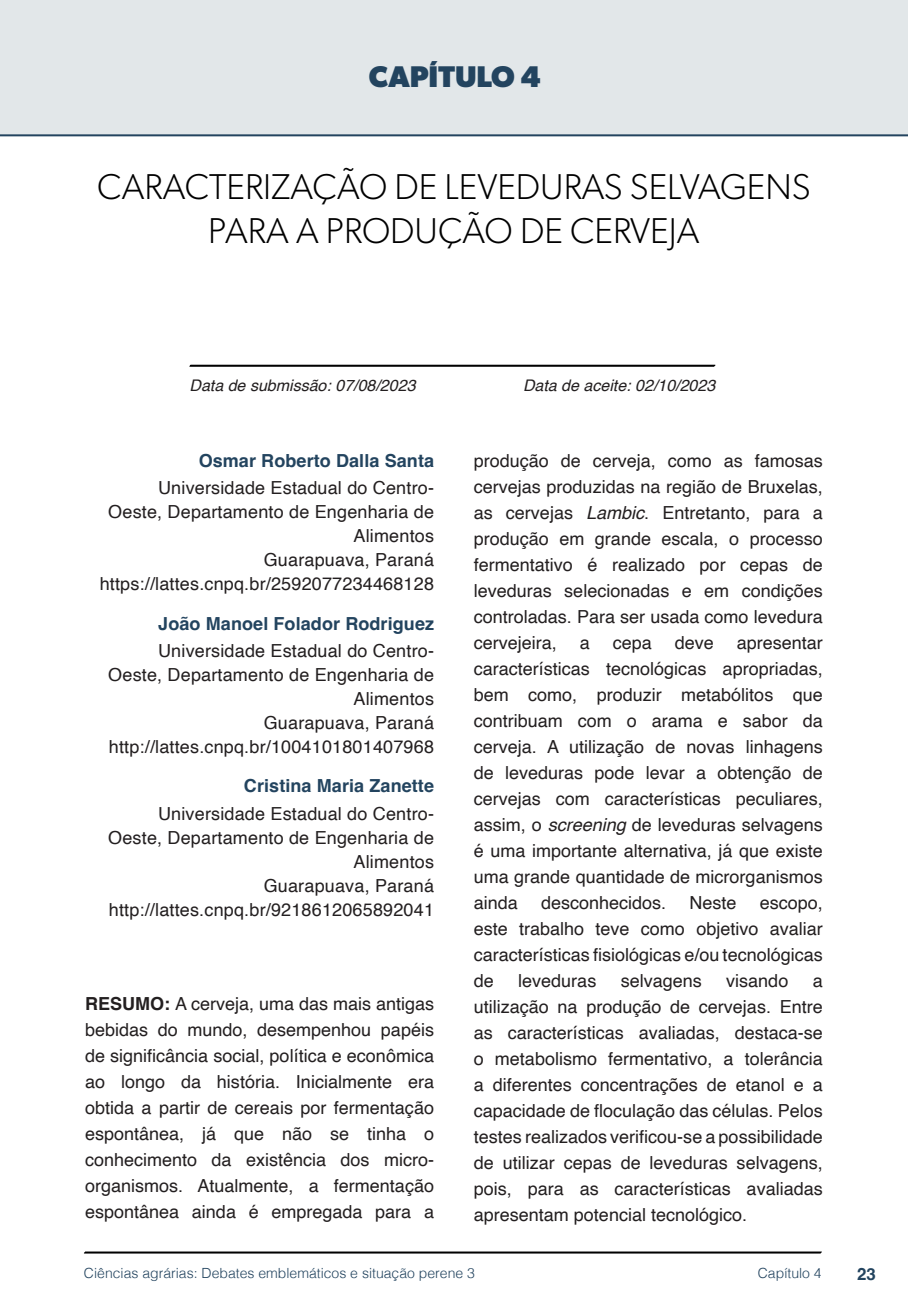
<style>
.page{position:relative;width:908px;height:1304px;background:#fff}
.page>*{position:absolute;margin:0;border:0;box-sizing:border-box;transform-origin:0 0}
.t1{font:300 36px/44px "Gibson";color:#000;text-align:center}
.t2{font:700 30px "Gibson";color:#23445f}
.t3{font:18px/26px "Helvetica";letter-spacing:.01em;color:#231f20;text-align:justify}
.t4{font:700 18px "Helvetica";letter-spacing:.005em;color:#23445f}
.t5{font:700 16.8px "Helvetica";color:#23445f}
.t6{font:italic 16px "Helvetica";color:#231f20}
.t7{font:300 14px "Helvetica";color:#23445f}
.s1{font-weight:700}
.s2{font-style:italic}
</style>
<div class="page">
<svg style="left:84px;top:1251px;width:737px;height:3px;background:#515151"></svg>
<svg style="left:189px;top:364px;width:526px;height:3px;background:#4f4f4f"></svg>
<div style="left:0;top:0;width:907px;height:136px;background:#e2e7e9"></div>
<div style="left:44px;top:72px;width:68px;height:61px;background:#e2e7e9"></div>
<h2 class="t2" style="left:369px;top:58px;width:173px">CAPÍTULO 4</h2>
<h1 class="t1" style="left:97px;top:164px;width:714px">CARACTERIZAÇÃO DE LEVEDURAS SELVAGENS<br>PARA A PRODUÇÃO DE CERVEJA</h1>
<p class="t6" style="left:189px;top:373px;width:227px">Data de submissão: 07/08/2023</p>
<p class="t6" style="left:523px;top:373px;width:194px">Data de aceite: 02/10/2023</p>
<p class="t4" style="left:198px;top:450px;width:237px">Osmar Roberto Dalla Santa</p>
<p class="t3" style="left:100px;top:477px;width:336px;line-height:24px;text-align:right">Universidade Estadual do Centro-<br>Oeste, Departamento de Engenharia de<br>Alimentos<br>Guarapuava, Paraná https://lattes.cnpq.br/2592077234468128</p>
<p class="t4" style="left:158px;top:612px;width:277px">João Manoel Folador Rodriguez</p>
<p class="t3" style="left:108px;top:639px;width:327px;line-height:24px;text-align:right">Universidade Estadual do Centro-<br>Oeste, Departamento de Engenharia de<br>Alimentos<br>Guarapuava, Paraná http://lattes.cnpq.br/1004101801407968</p>
<p class="t4" style="left:244px;top:775px;width:191px">Cristina Maria Zanette</p>
<p class="t3" style="left:108px;top:802px;width:327px;line-height:24px;text-align:right">Universidade Estadual do Centro-<br>Oeste, Departamento de Engenharia de<br>Alimentos<br>Guarapuava, Paraná http://lattes.cnpq.br/9218612065892041</p>
<p class="t3" style="left:85px;top:991px;width:350px"><span class="s1">RESUMO:</span> A cerveja, uma das mais antigas bebidas do mundo, desempenhou papéis de significância social, política e econômica ao longo da história. Inicialmente era obtida a partir de cereais por fermentação espontânea, já que não se tinha o conhecimento da existência dos micro&shy;organismos. Atualmente, a fermentação espontânea ainda é empregada para a</p>
<p class="t3" style="left:473px;top:448px;width:350px">produção de cerveja, como as famosas cervejas produzidas na região de Bruxelas, as cervejas <span class="s2">Lambic</span>. Entretanto, para a produção em grande escala, o processo fermentativo é realizado por cepas de leveduras selecionadas e em condições controladas. Para ser usada como levedura cervejeira,</p>
<p class="t3" style="left:579px;top:630px;width:12px">a</p>
<p class="t3" style="left:612px;top:630px;width:41px">cepa</p>
<p class="t3" style="left:674px;top:630px;width:41px">deve</p>
<p class="t3" style="left:473px;top:630px;width:350px;text-indent:263px">apresentar características tecnológicas apropriadas, bem como, produzir metabólitos que contribuam com o arama e sabor da cerveja. A utilização de novas linhagens de leveduras pode levar a obtenção de cervejas com características peculiares, assim, o <span class="s2">screening</span> de leveduras selvagens é uma importante alternativa, já que existe uma grande quantidade de microrganismos ainda</p>
<p class="t3" style="left:541px;top:890px;width:127px">desconhecidos.</p>
<p class="t3" style="left:689px;top:890px;width:49px">Neste</p>
<p class="t3" style="left:473px;top:890px;width:350px;text-indent:286px">escopo, este trabalho teve como objetivo avaliar características fisiológicas e/ou tecnológicas de</p>
<p class="t3" style="left:518px;top:968px;width:80px">leveduras</p>
<p class="t3" style="left:620px;top:968px;width:83px">selvagens</p>
<p class="t3" style="left:726px;top:968px;width:64px">visando</p>
<p class="t3" style="left:473px;top:968px;width:350px;text-indent:339px">a utilização na produção de cervejas. Entre as características avaliadas, destaca-se o metabolismo fermentativo, a tolerância a diferentes concentrações de etanol e a capacidade de floculação das células. Pelos testes realizados verificou-se a possibilidade de utilizar cepas de leveduras selvagens, pois, para as características avaliadas apresentam potencial tecnológico.</p>
<p class="t7" style="left:84px;top:1261px;width:392px">Ciências agrárias: Debates emblemáticos e situação perene 3</p>
<p class="t7" style="left:757px;top:1261px;width:65px">Capítulo 4</p>
<p class="t5" style="left:856px;top:1264px;width:20px">23</p>
</div>
